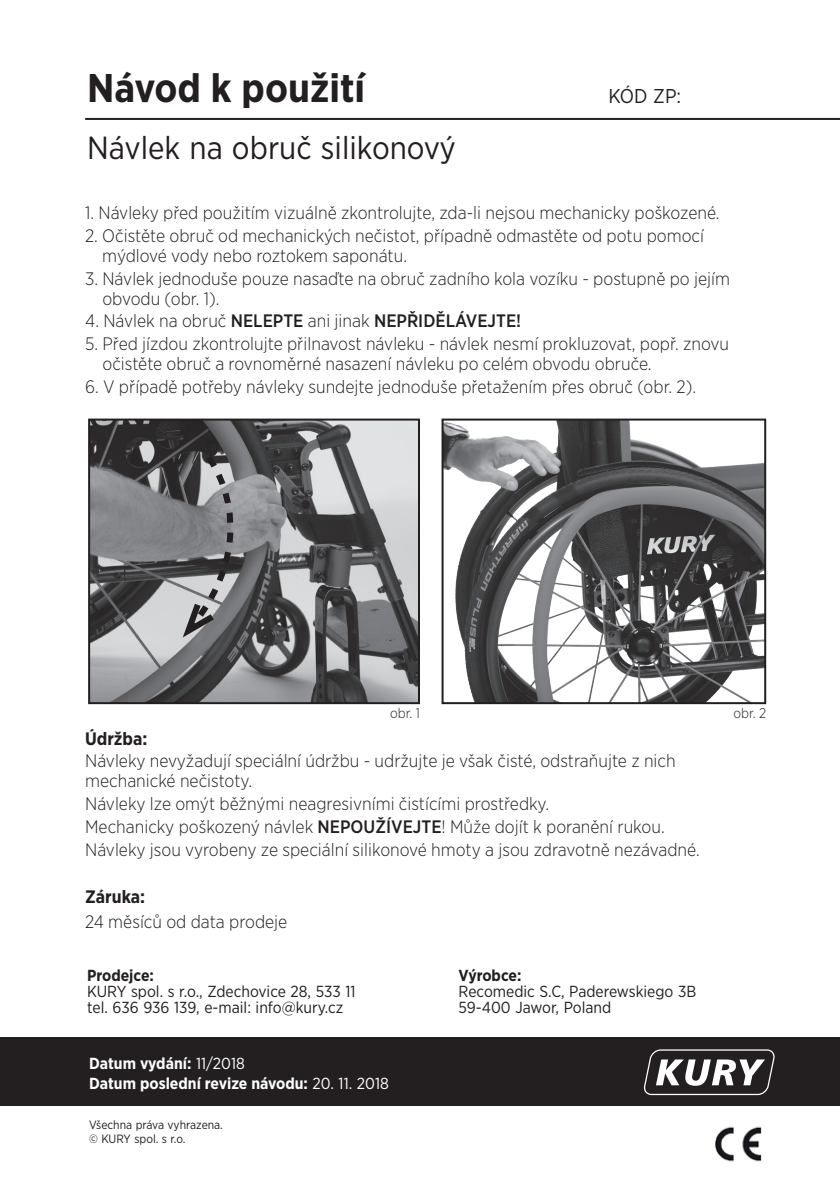
<style>
.page{position:relative;width:840px;height:1191px;background:#fff}
.page>*{position:absolute;margin:0;border:0;box-sizing:border-box;transform-origin:0 0}
.t1{font:700 40px "Gotham Narrow";color:#231f20}
.t2{font:32px "Gotham Narrow";color:#231f20}
.t3{font:20px "Gotham Narrow";color:#231f20}
.t4{font:300 18px/20px "Gotham Narrow";color:#231f20}
.t5{font:700 18px "Gotham Narrow";color:#231f20}
.t6{font:16px/16px "Gotham Narrow";color:#231f20}
.t7{font:700 16px/20px "Gotham Narrow";color:#fff}
.t8{font:700 16px "Gotham Narrow";color:#231f20}
.t9{font:300 14px "Gotham Narrow";color:#231f20}
.t10{font:12px/14.4px "Gotham Narrow";color:#231f20}
.s1{font-weight:500}
.s2{font-weight:400}
</style>
<div class="page">
<div style="left:0;top:1037px;width:839px;height:69px;background:#231f20"></div>
<svg style="left:643px;top:1049px;width:131px;height:46px"></svg>
<hr style="left:85px;top:118px;width:754px;height:2px;background:#231f20">
<img style="left:715px;top:1126px;width:47px;height:36px">
<img style="left:444px;top:421px;width:318px;height:280px">
<div style="left:441px;top:418px;width:324px;height:286px;border:2px solid #231f20"></div>
<img style="left:91px;top:421px;width:326px;height:280px">
<div style="left:88px;top:418px;width:332px;height:286px;border:2px solid #231f20"></div>
<svg style="left:181px;top:454px;width:54px;height:185px"></svg>
<h1 class="t1" style="left:87px;top:62px;width:279px">Návod k použití</h1>
<h2 class="t2" style="left:87px;top:128px;width:370px">Návlek na obruč silikonový</h2>
<p class="t3" style="left:608px;top:84px;width:74px">KÓD ZP:</p>
<p class="t4" style="left:85px;top:202px;width:635px">1. Návleky před použitím vizuálně zkontrolujte, zda-li nejsou mechanicky poškozené.</p>
<p class="t4" style="left:102px;top:225px;width:603px;text-indent:-17px">2. Očistěte obruč od mechanických nečistot, případně odmastěte od potu pomocí mýdlové vody nebo roztokem saponátu.</p>
<p class="t4" style="left:102px;top:268px;width:628px;text-indent:-17px">3. Návlek jednoduše pouze nasaďte na obruč zadního kola vozíku - postupně po jejím obvodu (obr. 1).</p>
<p class="t4" style="left:85px;top:311px;width:437px">4. Návlek na obruč <span class="s1">NELEPTE</span> ani jinak <span class="s1">NEPŘIDĚLÁVEJTE!</span></p>
<p class="t4" style="left:102px;top:333px;width:627px;text-indent:-17px">5. Před jízdou zkontrolujte přilnavost návleku - návlek nesmí prokluzovat, popř. znovu očistěte obruč a rovnoměrné nasazení návleku po celém obvodu obruče.</p>
<p class="t4" style="left:85px;top:376px;width:612px">6. V případě potřeby návleky sundejte jednoduše přetažením přes obruč (obr. 2).</p>
<p class="t9" style="left:390px;top:705px;width:31px">obr. 1</p>
<p class="t9" style="left:733px;top:705px;width:34px">obr. 2</p>
<p class="t5" style="left:85px;top:726px;width:64px">Údržba:</p>
<p class="t4" style="left:85px;top:750px;width:591px">Návleky nevyžadují speciální údržbu - udržujte je však čisté, odstraňujte z nich mechanické nečistoty.</p>
<p class="t4" style="left:85px;top:792px;width:615px;line-height:22.8px">Návleky lze omýt běžnými neagresivními čistícími prostředky.<br>Mechanicky poškozený návlek <span class="s1">NEPOUŽÍVEJTE</span>! Může dojít k poranění rukou.<br>Návleky jsou vyrobeny ze speciální silikonové hmoty a jsou zdravotně nezávadné.</p>
<p class="t5" style="left:85px;top:884px;width:62px">Záruka:</p>
<p class="t4" style="left:85px;top:911px;width:204px">24 měsíců od data prodeje</p>
<p class="t8" style="left:87px;top:965px;width:68px">Prodejce:</p>
<p class="t6" style="left:87px;top:983px;width:270px">KURY spol. s r.o., Zdechovice 28, 533 11 tel. 636 936 139, e-mail: info@kury.cz</p>
<p class="t7" style="left:89px;top:1053px;width:301px">Datum vydání: <span class="s2">11/2018<br></span>Datum poslední revize návodu: <span class="s2">20. 11. 2018</span></p>
<p class="t10" style="left:89px;top:1117px;width:135px">Všechna práva vyhrazena. © KURY spol. s r.o.</p>
<p class="t8" style="left:458px;top:965px;width:64px">Výrobce:</p>
<p class="t6" style="left:458px;top:983px;width:239px">Recomedic S.C, Paderewskiego 3B<br>59-400 Jawor, Poland</p>
</div>
